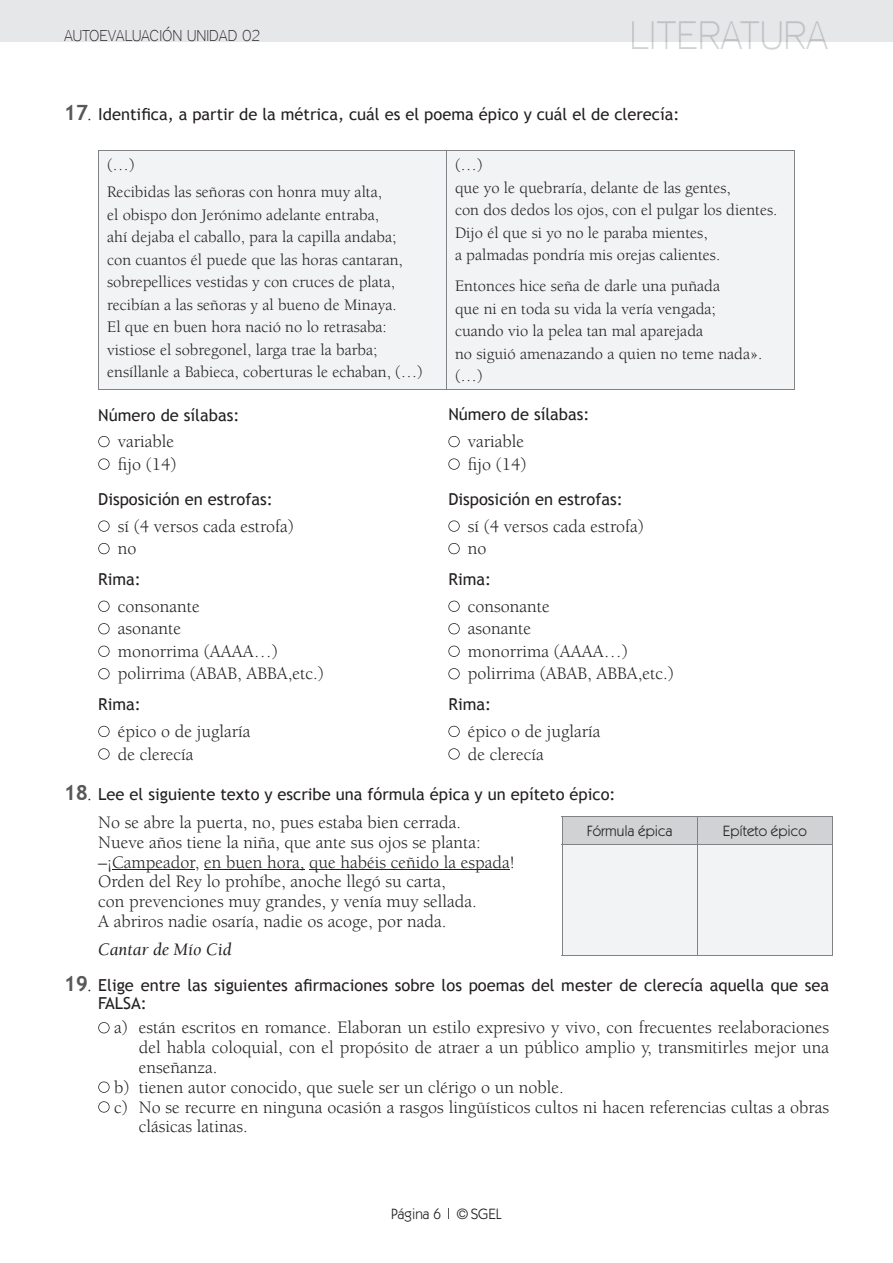
<style>
.page{position:relative;width:893px;height:1263px;background:#fff}
.page>*{position:absolute;margin:0;border:0;box-sizing:border-box;transform-origin:0 0}
.t1{font:100 39.45px "District";color:#d1d2d4}
.t2{font:18px/22.5px "Berkeley Std";color:#231f20}
.t3{font:italic 18px "Berkeley Std";color:#231f20}
.t4{font:16.5px/22.5px "Berkeley Std";color:#231f20}
.t5{font:16.5px/18.1px "Trebuchet MS";color:#231f20}
.t6{font:100 15.6px "District";color:#231f20}
.t7{font:15px "ITC Kabel Std";color:#231f20}
.s1{font-weight:700;font-size:21px;color:#57585a}
.s2{font-family:"District";font-weight:100;font-size:21px}
</style>
<div class="page">
<div style="left:0;top:0;width:893px;height:41px;background:#e6e7e9"></div>
<hr style="left:112px;top:869px;width:83px;height:1px;background:#231f20">
<hr style="left:204px;top:869px;width:101px;height:1px;background:#231f20">
<hr style="left:309px;top:869px;width:201px;height:1px;background:#231f20">
<div style="left:99px;top:151px;width:695px;height:238px;background:#f2f3f4"></div>
<hr style="left:98px;top:151px;width:1px;height:238px;background:#808285">
<hr style="left:446px;top:151px;width:1px;height:238px;background:#808285">
<hr style="left:794px;top:151px;width:1px;height:238px;background:#808285">
<hr style="left:98px;top:389px;width:348px;height:1px;background:#808285">
<hr style="left:446px;top:389px;width:349px;height:1px;background:#808285">
<hr style="left:98px;top:150px;width:348px;height:1px;background:#808285">
<hr style="left:446px;top:150px;width:349px;height:1px;background:#808285">
<svg style="left:98px;top:436px;width:12px;height:11px"></svg>
<svg style="left:98px;top:458px;width:12px;height:12px"></svg>
<svg style="left:98px;top:520px;width:12px;height:12px"></svg>
<svg style="left:98px;top:543px;width:12px;height:11px"></svg>
<svg style="left:98px;top:601px;width:12px;height:11px"></svg>
<svg style="left:98px;top:623px;width:12px;height:11px"></svg>
<svg style="left:98px;top:646px;width:12px;height:11px"></svg>
<svg style="left:98px;top:668px;width:12px;height:11px"></svg>
<svg style="left:98px;top:726px;width:12px;height:11px"></svg>
<svg style="left:98px;top:748px;width:12px;height:11px"></svg>
<svg style="left:448px;top:436px;width:12px;height:11px"></svg>
<svg style="left:448px;top:458px;width:12px;height:12px"></svg>
<svg style="left:448px;top:520px;width:12px;height:12px"></svg>
<svg style="left:448px;top:543px;width:12px;height:11px"></svg>
<svg style="left:448px;top:601px;width:12px;height:11px"></svg>
<svg style="left:448px;top:623px;width:12px;height:11px"></svg>
<svg style="left:448px;top:646px;width:12px;height:11px"></svg>
<svg style="left:448px;top:668px;width:12px;height:11px"></svg>
<svg style="left:448px;top:726px;width:12px;height:11px"></svg>
<svg style="left:448px;top:748px;width:12px;height:11px"></svg>
<svg style="left:98px;top:1022px;width:12px;height:11px"></svg>
<svg style="left:98px;top:1081px;width:12px;height:12px"></svg>
<svg style="left:98px;top:1101px;width:12px;height:11px"></svg>
<hr style="left:562px;top:955px;width:135px;height:1px;background:#808285">
<hr style="left:697px;top:955px;width:136px;height:1px;background:#808285">
<svg style="left:562px;top:816px;width:271px;height:139px"></svg>
<p class="t6" style="left:64px;top:27px;width:198px">AUTOEVALUACIÓN UNIDAD 02</p>
<h1 class="t1" style="left:629px;top:12px;width:201px">LITERATURA</h1>
<p class="t5" style="left:64px;top:105px;width:617px"><span class="s1">17</span><span class="s2">.</span> Identifica, a partir de la métrica, cuál es el poema épico y cuál el de clerecía:</p>
<p class="t4" style="left:107px;top:152px;width:276px;line-height:26.7px">(…)<br>Recibidas las señoras con honra muy alta,</p>
<p class="t4" style="left:107px;top:203px;width:317px">el obispo don Jerónimo adelante entraba,<br>ahí dejaba el caballo, para la capilla andaba; con cuantos él puede que las horas cantaran, sobrepellices vestidas y con cruces de plata, recibían a las señoras y al bueno de Minaya.<br>El que en buen hora nació no lo retrasaba: vistiose el sobregonel, larga trae la barba; ensíllanle a Babieca, coberturas le echaban, (…)</p>
<p class="t4" style="left:455px;top:154px;width:324px">(…)<br>que yo le quebraría, delante de las gentes,<br>con dos dedos los ojos, con el pulgar los dientes.<br>Dijo él que si yo no le paraba mientes,<br>a palmadas pondría mis orejas calientes.</p>
<p class="t4" style="left:455px;top:275px;width:309px">Entonces hice seña de darle una puñada<br>que ni en toda su vida la vería vengada; cuando vio la pelea tan mal aparejada<br>no siguió amenazando a quien no teme nada». (…)</p>
<p class="t5" style="left:448px;top:406px;width:143px">Número de sílabas:</p>
<p class="t2" style="left:468px;top:431px;width:60px;text-align:center">variable jo (14)</p>
<p class="t5" style="left:448px;top:490px;width:176px">Disposición en estrofas:</p>
<p class="t2" style="left:468px;top:515px;width:177px">sí (4 versos cada estrofa) no</p>
<p class="t5" style="left:448px;top:570px;width:44px">Rima:</p>
<p class="t2" style="left:468px;top:595px;width:207px">consonante<br>asonante<br>monorrima (AAAA…) polirrima (ABAB, ABBA,etc.)</p>
<p class="t5" style="left:448px;top:696px;width:44px">Rima:</p>
<p class="t2" style="left:468px;top:720px;width:134px">épico o de juglaría de clerecía</p>
<p class="t5" style="left:64px;top:785px;width:553px"><span class="s1">18</span><span class="s2">.</span> Lee el siguiente texto y escribe una fórmula épica y un epíteto épico:</p>
<p class="t2" style="left:98px;top:813px;width:418px;line-height:19.8px">No se abre la puerta, no, pues estaba bien cerrada.<br>Nueve años tiene la niña, que ante sus ojos se planta: –¡Campeador, en buen hora, que habéis ceñido la espada!<br>Orden del Rey lo prohíbe, anoche llegó su carta,<br>con prevenciones muy grandes, y venía muy sellada.<br>A abriros nadie osaría, nadie os acoge, por nada.</p>
<p class="t3" style="left:98px;top:940px;width:135px">Cantar de Mío Cid</p>
<p class="t5" style="left:98px;top:976px;width:732px;text-indent:-35px"><span class="s1">19</span><span class="s2">.</span> Elige entre las siguientes afirmaciones sobre los poemas del mester de clerecía aquella que sea<br>FALSA:</p>
<p class="t2" style="left:114px;top:1017px;width:716px">a) están escritos en romance. Elaboran un estilo expresivo y vivo, con frecuentes reelaboraciones</p>
<p class="t2" style="left:139px;top:1036px;width:692px">del habla coloquial, con el propósito de atraer a un público amplio y, transmitirles mejor una</p>
<p class="t2" style="left:139px;top:1056px;width:80px">enseñanza.</p>
<p class="t2" style="left:114px;top:1076px;width:451px">b) tienen autor conocido, que suele ser un clérigo o un noble.</p>
<p class="t2" style="left:114px;top:1096px;width:716px">c) No se recurre en ninguna ocasión a rasgos lingüísticos cultos ni hacen referencias cultas a obras</p>
<p class="t2" style="left:139px;top:1116px;width:110px">clásicas latinas.</p>
<p class="t5" style="left:98px;top:406px;width:143px">Número de sílabas:</p>
<p class="t2" style="left:118px;top:431px;width:60px;text-align:center">variable jo (14)</p>
<p class="t5" style="left:98px;top:490px;width:176px">Disposición en estrofas:</p>
<p class="t2" style="left:118px;top:515px;width:177px">sí (4 versos cada estrofa) no</p>
<p class="t5" style="left:98px;top:570px;width:44px">Rima:</p>
<p class="t2" style="left:118px;top:595px;width:207px">consonante<br>asonante<br>monorrima (AAAA…) polirrima (ABAB, ABBA,etc.)</p>
<p class="t5" style="left:98px;top:696px;width:44px">Rima:</p>
<p class="t2" style="left:118px;top:720px;width:134px">épico o de juglaría de clerecía</p>
<p class="t7" style="left:587px;top:822px;width:87px">Fórmula épica</p>
<p class="t7" style="left:723px;top:822px;width:85px">Epíteto épico</p>
<p class="t7" style="left:391px;top:1205px;width:112px">Página 6 © SGEL</p>
</div>
